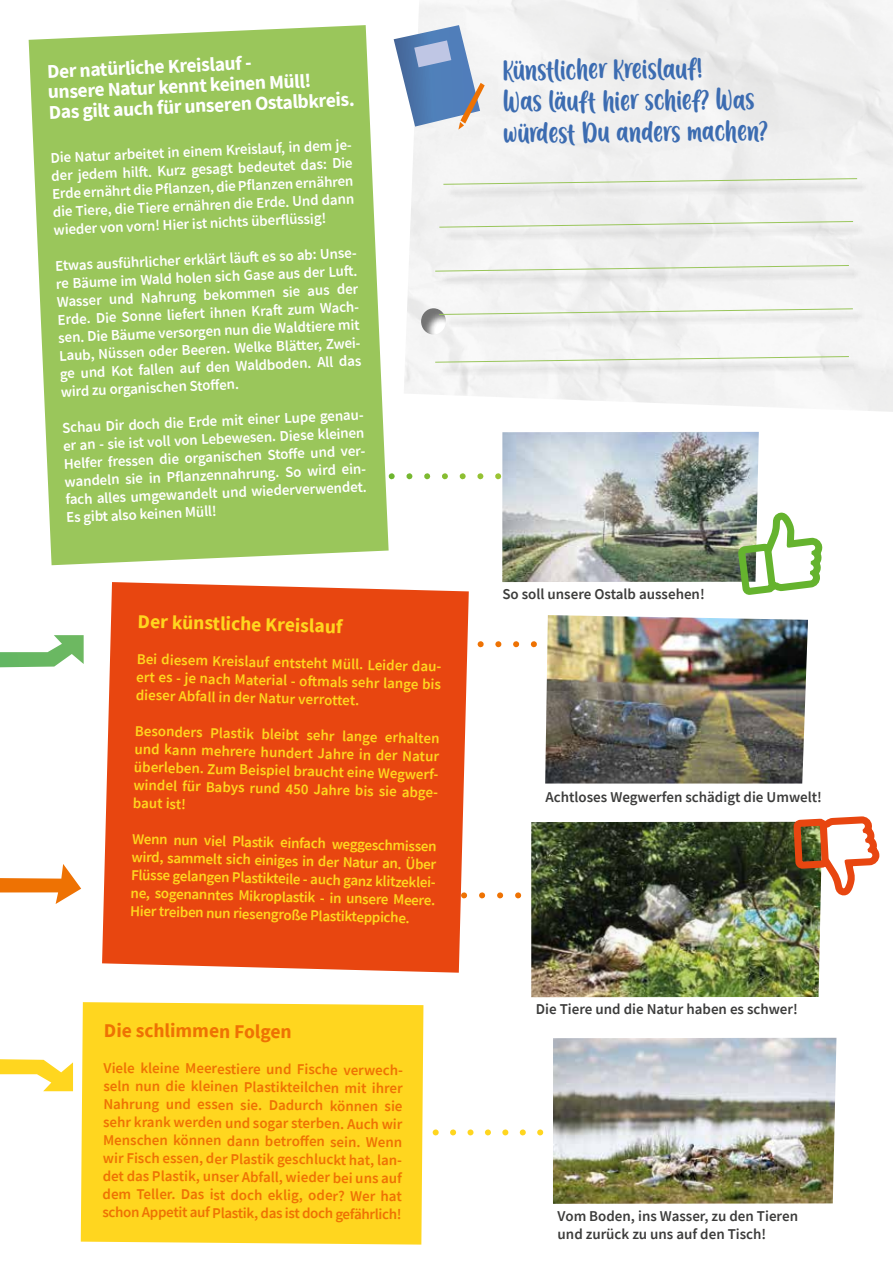
<style>
.page{position:relative;width:893px;height:1263px;background:#fff}
.page>*{position:absolute;margin:0;border:0;box-sizing:border-box;transform-origin:0 0}
.t1{font:25.5px/31.7px "A Calling";color:#3c6cb1}
.t2{font:700 19.5px/20.7px "Source Sans Pro";color:#fff}
.t3{font:700 19.5px "Source Sans Pro";color:#ffd61f}
.t4{font:700 19.5px "Source Sans Pro";letter-spacing:-.01em;color:#ee7203}
.t5{font:600 15px/18px "Source Sans Pro";color:#fff}
.t6{font:600 15px/18.3px "Source Sans Pro";color:#ffd61f}
.t7{font:600 15px/18px "Source Sans Pro";color:#ee7203}
.t8{font:600 15px/18px "Source Sans Pro";color:#3c3c3b}
</style>
<div class="page">
<svg style="left:0;top:635px;width:84px;height:32px"></svg>
<svg style="left:0;top:1059px;width:73px;height:32px"></svg>
<svg style="left:432px;top:1129px;width:112px;height:6px"></svg>
<svg style="left:479px;top:892px;width:43px;height:6px"></svg>
<svg style="left:477px;top:641px;width:60px;height:6px"></svg>
<svg style="left:29px;top:25px;width:360px;height:540px;background:#a2ca69"></svg>
<div style="left:102px;top:582px;width:367px;height:391px;background:#e84610"></div>
<img style="left:545px;top:615px;width:263px;height:168px">
<img style="left:531px;top:822px;width:263px;height:175px">
<svg style="left:0;top:864px;width:81px;height:40px"></svg>
<div style="left:446px;top:181px;width:424px;height:18px;background:#ebebeb"></div>
<svg style="left:443px;top:178px;width:415px;height:7px"></svg>
<div style="left:442px;top:224px;width:424px;height:17px;background:#ebebeb"></div>
<svg style="left:439px;top:221px;width:415px;height:7px"></svg>
<div style="left:438px;top:359px;width:424px;height:17px;background:#ebebeb"></div>
<div style="left:438px;top:268px;width:424px;height:17px;background:#eaeaea"></div>
<svg style="left:435px;top:265px;width:414px;height:7px"></svg>
<div style="left:442px;top:311px;width:424px;height:18px;background:#ededed"></div>
<svg style="left:439px;top:308px;width:414px;height:7px"></svg>
<svg style="left:394px;top:25px;width:91px;height:105px"></svg>
<div style="left:81px;top:1002px;width:342px;height:242px;background:#ffd61f"></div>
<img style="left:553px;top:1038px;width:283px;height:166px">
<img style="left:794px;top:652px;width:86px;height:345px">
<svg style="left:392px;top:326px;width:457px;height:272px"></svg>
<h2 class="t2" style="left:46px;top:62px;width:307px;rotate:-3deg">Der natürliche Kreislauf -<br>unsere Natur kennt keinen Müll!<br>Das gilt auch für unseren Ostalbkreis.</h2>
<h1 class="t1" style="left:502px;top:57px;width:266px;rotate:-1deg">Künstlicher Kreislauf!<br>Was läuft hier schief? Was würdest Du anders machen?</h1>
<p class="t5" style="left:50px;top:150px;width:314px;rotate:-3deg">Die Natur arbeitet in einem Kreislauf, in dem je&shy;der jedem hilft . Kurz gesagt bedeutet das: Die Erde ernährt die Pfl anzen, die Pfl anzen ernähren die Tiere, die Tiere ernähren die Erde. Und dann wieder von vorn! Hier ist nichts überfl üssig!</p>
<p class="t5" style="left:54px;top:258px;width:314px;rotate:-3deg">Etwas ausführlicher erklärt läuft es so ab: Unse&shy;re Bäume im Wald holen sich Gase aus der Luft .<br>Wasser und Nahrung bekommen sie aus der Erde. Die Sonne liefert ihnen Kraft zum Wach&shy;sen. Die Bäume versorgen nun die Waldtiere mit Laub, Nüssen oder Beeren. Welke Blätter, Zwei&shy;ge und Kot fallen auf den Waldboden. All das wird zu organischen Stoff en.</p>
<p class="t5" style="left:61px;top:420px;width:314px;rotate:-3deg">Schau Dir doch die Erde mit einer Lupe genau&shy;er an - sie ist voll von Lebewesen. Diese kleinen Helfer fressen die organischen Stoff e und ver&shy;wandeln sie in Pfl anzennahrung. So wird ein&shy;fach alles umgewandelt und wiederverwendet.<br>Es gibt also keinen Müll!</p>
<h2 class="t3" style="left:138px;top:607px;width:206px;rotate:2deg">Der künstliche Kreislauf</h2>
<p class="t6" style="left:137px;top:648px;width:316px;rotate:2deg">Bei diesem Kreislauf entsteht Müll. Leider dau&shy;ert es - je nach Material - oft mals sehr lange bis dieser Abfall in der Natur verrottet.</p>
<p class="t6" style="left:135px;top:720px;width:317px;rotate:2deg">Besonders Plastik bleibt sehr lange erhalten und kann mehrere hundert Jahre in der Natur überleben. Zum Beispiel braucht eine Wegwerf&shy;windel für Babys rund 450 Jahre bis sie abge&shy;baut ist!</p>
<p class="t6" style="left:133px;top:828px;width:317px;rotate:2deg">Wenn nun viel Plastik einfach weggeschmissen wird, sammelt sich einiges in der Natur an. Über Flüsse gelangen Plastikteile - auch ganz klitzeklei&shy;ne, sogenanntes Mikroplastik - in unsere Meere.<br>Hier treiben nun riesengroße Plastikteppiche.</p>
<h2 class="t4" style="left:104px;top:1017px;width:189px">Die schlimmen Folgen</h2>
<p class="t7" style="left:104px;top:1057px;width:312px;rotate:1deg">Viele kleine Meerestiere und Fische verwech&shy;seln nun die kleinen Plastikteilchen mit ihrer Nahrung und essen sie. Dadurch können sie sehr krank werden und sogar sterben. Auch wir Menschen können dann betroff en sein. Wenn wir Fisch essen, der Plastik geschluckt hat, lan&shy;det das Plastik, unser Abfall, wieder bei uns auf dem Teller. Das ist doch eklig, oder? Wer hat schon Appetit auf Plastik, das ist doch gefährlich!</p>
<p class="t8" style="left:502px;top:585px;width:204px">So soll unsere Ostalb aussehen!</p>
<p class="t8" style="left:545px;top:787px;width:278px">Achtloses Wegwerfen schädigt die Umwelt!</p>
<p class="t8" style="left:536px;top:1000px;width:264px">Die Tiere und die Natur haben es schwer!</p>
<p class="t8" style="left:558px;top:1206px;width:242px">Vom Boden, ins Wasser, zu den Tieren und zurück zu uns auf den Tisch!</p>
</div>
